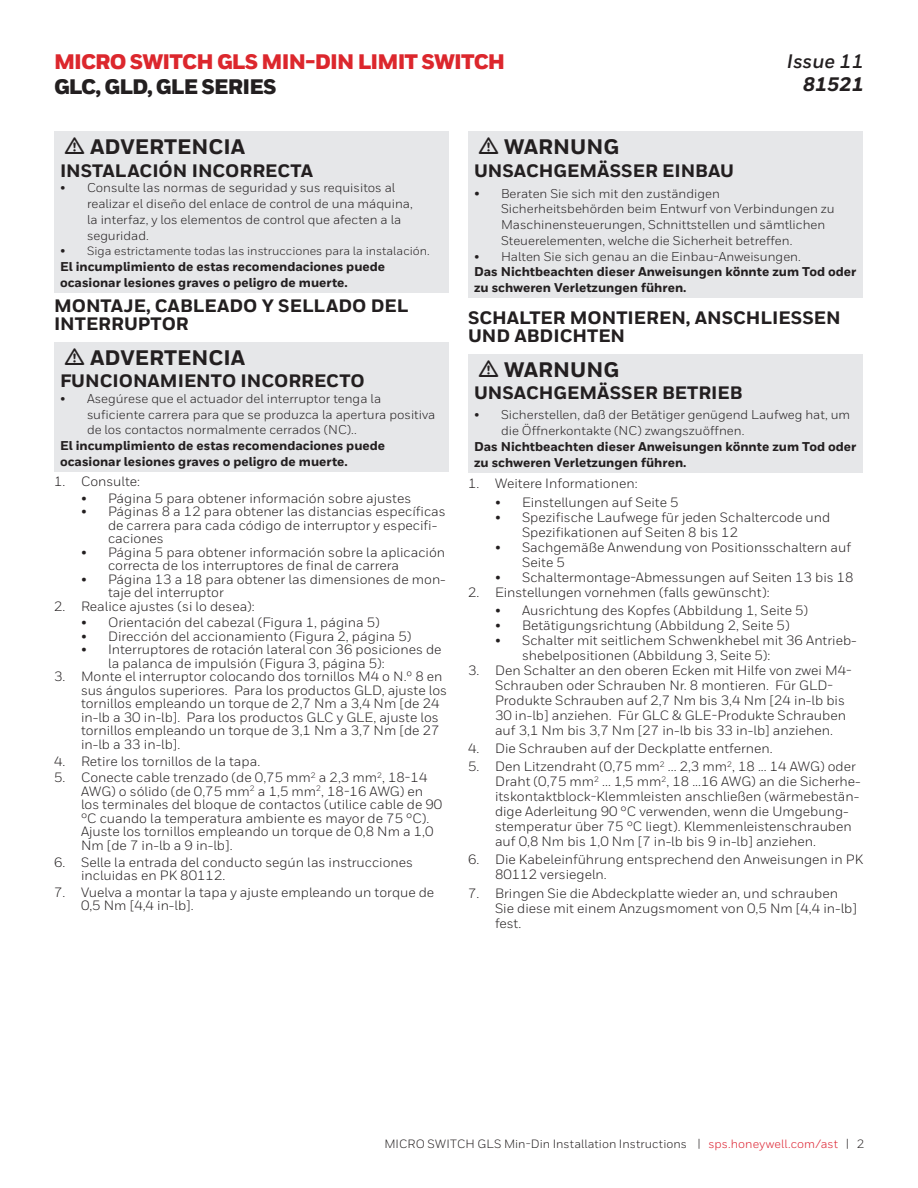
<style>
.page{position:relative;width:918px;height:1188px;background:#fff}
.page>*{position:absolute;margin:0;border:0;box-sizing:border-box;transform-origin:0 0}
.Warning_Head{font:800 21px "Honeywell Sans";color:#231f20}
.t1{font:900 21px "Honeywell Sans";letter-spacing:-.04em;color:#dc272d}
.t2{font:900 21px "Honeywell Sans";letter-spacing:-.04em;color:#231f20}
.t3{font:italic 700 19.5px "Honeywell Sans";color:#231f20}
.t4{font:italic 800 19.5px "Honeywell Sans";color:#231f20}
.Warning_Subhead{font:800 18px "Honeywell Sans";color:#231f20}
._12_12_Subhead_1_1_B{font:800 18px/18px "Honeywell Sans";color:#231f20}
._9_12_Body_Copy_Hang{font:13.5px/13.5px "Honeywell Sans";color:#231f20}
.Warning_Subhead-2{font:12.75px/15.8px "Honeywell Sans";color:#231f20}
.Warning_Bold_Note{font:800 12.75px/15.8px "Honeywell Sans";color:#231f20}
.Warning_Subhead-3{font:12px "Honeywell Sans";color:#231f20}
.s1{font-size:12.75px}
.s2{font-size:13.5px}
.s3{color:#dc1f2e}
</style>
<div class="page">
<div style="left:468px;top:132px;width:394px;height:166px;background:#e6e7e9"></div>
<div style="left:468px;top:354px;width:394px;height:119px;background:#e6e7e9"></div>
<div style="left:54px;top:132px;width:394px;height:161px;background:#e6e7e9"></div>
<div style="left:54px;top:342px;width:394px;height:130px;background:#e6e7e9"></div>
<h1 class="t1" style="left:54px;top:48px;width:453px">MICRO SWITCH GLS MIN-DIN LIMIT SWITCH</h1>
<h1 class="t2" style="left:54px;top:74px;width:224px">GLC, GLD, GLE SERIES</h1>
<h2 class="t3" style="left:787px;top:49px;width:79px">Issue 11</h2>
<h2 class="t4" style="left:803px;top:72px;width:62px">81521</h2>
<p class="Warning_Head" style="left:90px;top:134px;width:157px">ADVERTENCIA</p>
<p class="Warning_Subhead" style="left:60px;top:159px;width:255px">INSTALACIÓN INCORRECTA</p>
<p class="Warning_Subhead-2" style="left:87px;top:180px;width:327px;text-indent:-27px">• Consulte las normas de seguridad y sus requisitos al realizar el diseño del enlace de control de una máquina, la interfaz, y los elementos de control que afecten a la seguridad.</p>
<p class="Warning_Subhead-3" style="left:60px;top:244px;width:371px"><span class="s1">•</span> Siga estrictamente todas las instrucciones para la instalación.</p>
<p class="Warning_Bold_Note" style="left:60px;top:259px;width:327px">El incumplimiento de estas recomendaciones puede ocasionar lesiones graves o peligro de muerte.</p>
<p class="_12_12_Subhead_1_1_B" style="left:54px;top:297px;width:356px">MONTAJE, CABLEADO Y SELLADO DEL<br>INTERRUPTOR</p>
<p class="Warning_Head" style="left:90px;top:344px;width:157px">ADVERTENCIA</p>
<p class="Warning_Subhead" style="left:60px;top:370px;width:306px">FUNCIONAMIENTO INCORRECTO</p>
<p class="Warning_Subhead-2" style="left:87px;top:391px;width:350px;text-indent:-27px">• Asegúrese que el actuador del interruptor tenga la suficiente carrera para que se produzca la apertura positiva de los contactos normalmente cerrados (NC)..</p>
<p class="Warning_Bold_Note" style="left:60px;top:438px;width:327px">El incumplimiento de estas recomendaciones puede ocasionar lesiones graves o peligro de muerte.</p>
<p class="_9_12_Body_Copy_Hang" style="left:54px;top:475px;width:88px">1. Consulte:</p>
<p class="_9_12_Body_Copy_Hang" style="left:81px;top:491px;width:332px">• Página 5 para obtener información sobre ajustes</p>
<p class="_9_12_Body_Copy_Hang" style="left:108px;top:505px;width:339px;text-indent:-27px">• Páginas 8 a 12 para obtener las distancias específicas de carrera para cada código de interruptor y especifi&shy;caciones</p>
<p class="_9_12_Body_Copy_Hang" style="left:108px;top:545px;width:339px;text-indent:-27px">• Página 5 para obtener información sobre la aplicación correcta de los interruptores de final de carrera</p>
<p class="_9_12_Body_Copy_Hang" style="left:108px;top:572px;width:339px;text-indent:-27px">• Página 13 a 18 para obtener las dimensiones de mon&shy;taje del interruptor</p>
<p class="_9_12_Body_Copy_Hang" style="left:54px;top:599px;width:202px">2. Realice ajustes (si lo desea):</p>
<p class="_9_12_Body_Copy_Hang" style="left:81px;top:616px;width:300px">• Orientación del cabezal (Figura 1, página 5)</p>
<p class="_9_12_Body_Copy_Hang" style="left:81px;top:630px;width:332px">• Dirección del accionamiento (Figura 2, página 5)</p>
<p class="_9_12_Body_Copy_Hang" style="left:108px;top:643px;width:335px;text-indent:-27px">• Interruptores de rotación lateral con 36 posiciones de la palanca de impulsión (Figura 3, página 5):</p>
<p class="_9_12_Body_Copy_Hang" style="left:81px;top:670px;width:368px;text-indent:-27px">3. Monte el interruptor colocando dos tornillos M4 o N.º 8 en sus ángulos superiores. Para los productos GLD, ajuste los tornillos empleando un torque de 2,7 Nm a 3,4 Nm [de 24 in-lb a 30 in-lb]. Para los productos GLC y GLE, ajuste los tornillos empleando un torque de 3,1 Nm a 3,7 Nm [de 27 in-lb a 33 in-lb].</p>
<p class="_9_12_Body_Copy_Hang" style="left:54px;top:754px;width:208px">4. Retire los tornillos de la tapa.</p>
<p class="_9_12_Body_Copy_Hang" style="left:81px;top:771px;width:363px;text-indent:-27px">5. Conecte cable trenzado (de 0,75 mm<sup>2</sup> a 2,3 mm<sup>2</sup>, 18-14<br>AWG) o sólido (de 0,75 mm<sup>2</sup> a 1,5 mm<sup>2</sup>, 18-16 AWG) en los terminales del bloque de contactos (utilice cable de 90 °C cuando la temperatura ambiente es mayor de 75 °C).<br>Ajuste los tornillos empleando un torque de 0,8 Nm a 1,0<br>Nm [de 7 in-lb a 9 in-lb].</p>
<p class="_9_12_Body_Copy_Hang" style="left:81px;top:855px;width:334px;text-indent:-27px">6. Selle la entrada del conducto según las instrucciones incluidas en PK 80112.</p>
<p class="_9_12_Body_Copy_Hang" style="left:81px;top:886px;width:355px;text-indent:-27px">7. Vuelva a montar la tapa y ajuste empleando un torque de<br>0,5 Nm [4,4 in-lb].</p>
<p class="Warning_Head" style="left:504px;top:134px;width:117px">WARNUNG</p>
<p class="Warning_Subhead" style="left:474px;top:159px;width:262px">UNSACHGEMÄSSER EINBAU</p>
<p class="Warning_Subhead-2" style="left:501px;top:185px;width:335px;text-indent:-27px"><span class="s2">•</span> Beraten Sie sich mit den zuständigen Sicherheitsbehörden beim Entwurf von Verbindungen zu Maschinensteuerungen, Schnittstellen und sämtlichen Steuerelementen, welche die Sicherheit betreffen.</p>
<p class="Warning_Subhead-2" style="left:474px;top:248px;width:328px">• Halten Sie sich genau an die Einbau-Anweisungen.</p>
<p class="Warning_Bold_Note" style="left:474px;top:264px;width:384px">Das Nichtbeachten dieser Anweisungen könnte zum Tod oder zu schweren Verletzungen führen.</p>
<p class="_12_12_Subhead_1_1_B" style="left:468px;top:309px;width:374px">SCHALTER MONTIEREN, ANSCHLIESSEN<br>UND ABDICHTEN</p>
<p class="Warning_Head" style="left:504px;top:356px;width:117px">WARNUNG</p>
<p class="Warning_Subhead" style="left:474px;top:382px;width:270px">UNSACHGEMÄSSER BETRIEB</p>
<p class="Warning_Subhead-2" style="left:501px;top:407px;width:351px;text-indent:-27px">• Sicherstellen, daß der Betätiger genügend Laufweg hat, um die Öffnerkontakte (NC) zwangszuöffnen.</p>
<p class="Warning_Bold_Note" style="left:474px;top:439px;width:384px">Das Nichtbeachten dieser Anweisungen könnte zum Tod oder zu schweren Verletzungen führen.</p>
<p class="_9_12_Body_Copy_Hang" style="left:468px;top:477px;width:171px">1. Weitere Informationen:</p>
<p class="_9_12_Body_Copy_Hang" style="left:495px;top:495px;width:185px">• Einstellungen auf Seite 5</p>
<p class="_9_12_Body_Copy_Hang" style="left:522px;top:509px;width:310px;line-height:15px;text-indent:-27px">• Spezifische Laufwege für jeden Schaltercode und<br>Spezifikationen auf Seiten 8 bis 12</p>
<p class="_9_12_Body_Copy_Hang" style="left:522px;top:539px;width:331px;line-height:15px;text-indent:-27px">• Sachgemäße Anwendung von Positionsschaltern auf<br>Seite 5</p>
<p class="_9_12_Body_Copy_Hang" style="left:495px;top:570px;width:360px">• Schaltermontage-Abmessungen auf Seiten 13 bis 18</p>
<p class="_9_12_Body_Copy_Hang" style="left:468px;top:585px;width:303px">2. Einstellungen vornehmen (falls gewünscht):</p>
<p class="_9_12_Body_Copy_Hang" style="left:495px;top:603px;width:315px">• Ausrichtung des Kopfes (Abbildung 1, Seite 5)</p>
<p class="_9_12_Body_Copy_Hang" style="left:495px;top:618px;width:296px">• Betätigungsrichtung (Abbildung 2, Seite 5)</p>
<p class="_9_12_Body_Copy_Hang" style="left:522px;top:633px;width:336px;line-height:15px;text-indent:-27px">• Schalter mit seitlichem Schwenkhebel mit 36 Antrieb&shy;shebelpositionen (Abbildung 3, Seite 5):</p>
<p class="_9_12_Body_Copy_Hang" style="left:495px;top:663px;width:358px;line-height:15px;text-indent:-27px">3. Den Schalter an den oberen Ecken mit Hilfe von zwei M4- Schrauben oder Schrauben Nr. 8 montieren. Für GLD-Produkte Schrauben auf 2,7 Nm bis 3,4 Nm [24 in-lb bis 30 in-lb] anziehen. Für GLC &amp; GLE-Produkte Schrauben auf 3,1 Nm bis 3,7 Nm [27 in-lb bis 33 in-lb] anziehen.</p>
<p class="_9_12_Body_Copy_Hang" style="left:468px;top:742px;width:306px">4. Die Schrauben auf der Deckplatte entfernen.</p>
<p class="_9_12_Body_Copy_Hang" style="left:495px;top:759px;width:367px;line-height:15px;text-indent:-27px">5. Den Litzendraht (0,75 mm<sup>2</sup> ... 2,3 mm<sup>2</sup>, 18 ... 14 AWG) oder Draht (0,75 mm<sup>2</sup> ... 1,5 mm<sup>2</sup>, 18 ...16 AWG) an die Sicherhe&shy;itskontaktblock-Klemmleisten anschließen (wärmebestän&shy;dige Aderleitung 90 °C verwenden, wenn die Umgebung&shy;stemperatur über 75 °C liegt). Klemmenleistenschrauben auf 0,8 Nm bis 1,0 Nm [7 in-lb bis 9 in-lb] anziehen.</p>
<p class="_9_12_Body_Copy_Hang" style="left:495px;top:852px;width:370px;line-height:15px;text-indent:-27px">6. Die Kabeleinführung entsprechend den Anweisungen in PK<br>80112 versiegeln.</p>
<p class="_9_12_Body_Copy_Hang" style="left:495px;top:886px;width:364px;line-height:15px;text-indent:-27px">7. Bringen Sie die Abdeckplatte wieder an, und schrauben<br>Sie diese mit einem Anzugsmoment von 0,5 Nm [4,4 in-lb] fest.</p>
<p class="Warning_Subhead-3" style="left:384px;top:1136px;width:481px">MICRO SWITCH GLS Min-Din Installation Instructions | <span class="s3">sps.honeywell.com/ast</span> | 2</p>
</div>
